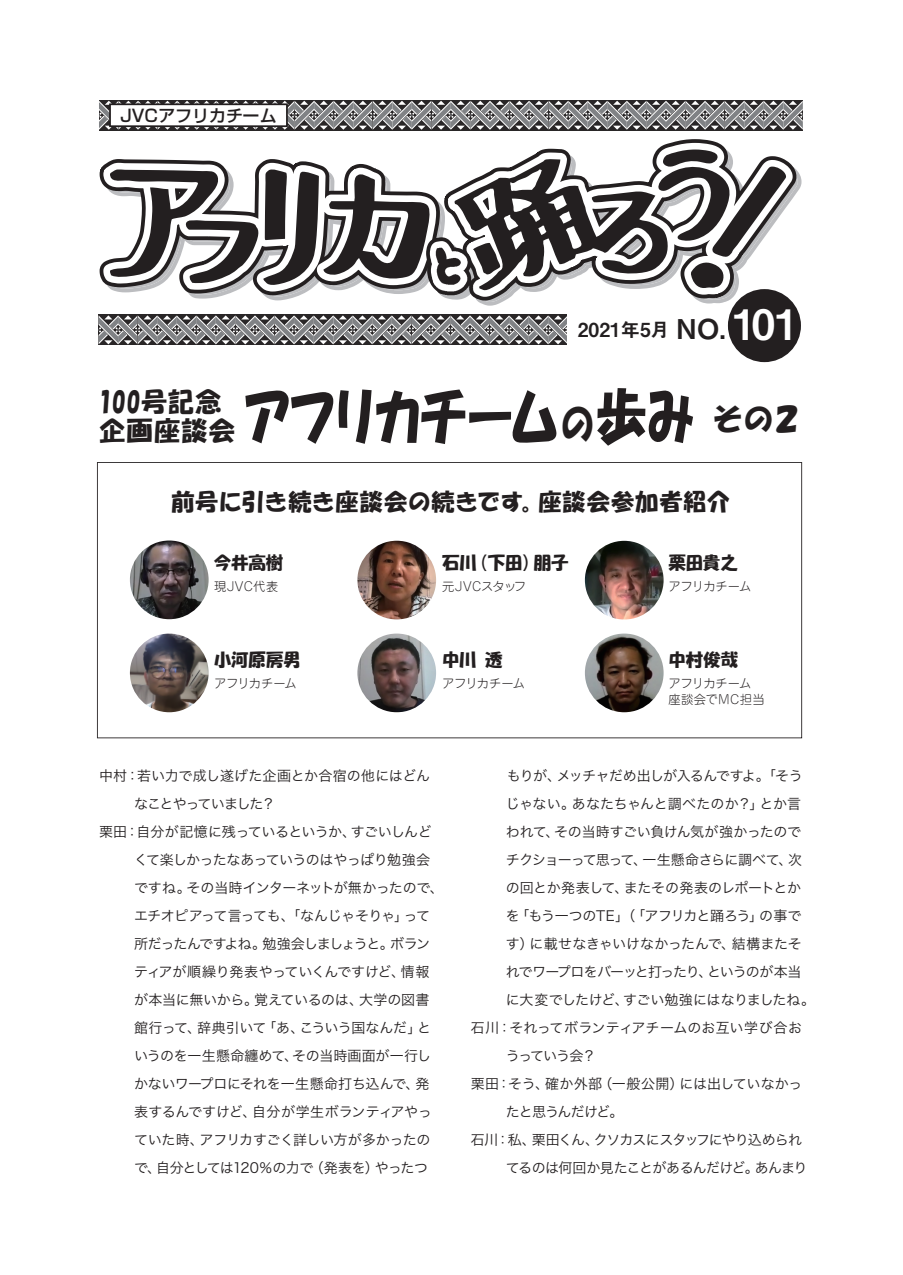
<style>
.page{position:relative;width:903px;height:1275px;background:#fff}
.page>*{position:absolute;margin:0;border:0;box-sizing:border-box;transform-origin:0 0}
.t1{font:60.73px "HG Soei Kakupoptai";letter-spacing:-.095em;color:#231f20;scale:.82 1}
.t2{font:42px "Midashi Go Pr 6 N MB31";color:#fff}
.t3{font:26.07px/29.1px "HG Soei Kakupoptai";letter-spacing:.045em;color:#231f20}
.t4{font:23.1px "HG Soei Kakupoptai";letter-spacing:.025em;color:#231f20}
.t5{font:19.43px "Midashi Go Pr 6 N MB31";color:#231f20}
.t6{font:17.5px "HG Soei Kakupoptai";letter-spacing:-.01em;color:#231f20}
.t7{font:500 16.97px "Shin Go";color:#231f20}
.t8{font:14px "Hiragino Sans W3";letter-spacing:-.03em;color:#231f20}
.t9{font:14px "Hiragino Sans W3";letter-spacing:-.05em;color:#231f20}
.t10{font:14px "Hiragino Sans W3";letter-spacing:-.01em;color:#231f20}
.t11{font:14px "Hiragino Sans W3";letter-spacing:.015em;color:#231f20}
.t12{font:14px "Hiragino Sans W3";letter-spacing:-.075em;color:#231f20}
.t13{font:14px "Hiragino Sans W3";letter-spacing:-.07em;color:#231f20}
.t14{font:14px "Hiragino Sans W3";color:#231f20}
.t15{font:14px "Hiragino Sans W3";letter-spacing:-.09em;color:#231f20}
.t16{font:14px "Hiragino Sans W3";letter-spacing:-.055em;color:#231f20}
.t17{font:14px "Hiragino Sans W3";letter-spacing:-.005em;color:#231f20}
.t18{font:300 12.25px "Jun 101 Pro";letter-spacing:-.04em;color:#231f20}
.t19{font:300 12.25px/15.8px "Jun 101 Pro";letter-spacing:.015em;color:#231f20}
.t20{font:300 12.25px "Jun 101 Pro";letter-spacing:-.005em;color:#231f20}
.s1{font-size:27.3px}
.s2{font-size:42.18px}
.s3{font-size:30.62px}
</style>
<div class="page">
<div style="left:177px;top:315px;width:19px;height:30px;background:#292627"></div>
<svg style="left:196px;top:344px;width:20px;height:1px"></svg>
<div style="left:216px;top:315px;width:19px;height:30px;background:#292627"></div>
<svg style="left:235px;top:344px;width:20px;height:1px"></svg>
<div style="left:99px;top:315px;width:19px;height:30px;background:#292627"></div>
<svg style="left:118px;top:344px;width:20px;height:1px"></svg>
<div style="left:138px;top:315px;width:19px;height:30px;background:#292627"></div>
<svg style="left:157px;top:344px;width:20px;height:1px"></svg>
<div style="left:255px;top:315px;width:19px;height:30px;background:#292627"></div>
<div style="left:274px;top:315px;width:20px;height:30px;background:#292627"></div>
<div style="left:353px;top:315px;width:19px;height:30px;background:#292627"></div>
<svg style="left:333px;top:344px;width:20px;height:1px"></svg>
<div style="left:314px;top:315px;width:19px;height:30px;background:#292627"></div>
<svg style="left:294px;top:344px;width:20px;height:1px"></svg>
<div style="left:431px;top:315px;width:19px;height:30px;background:#292627"></div>
<svg style="left:411px;top:344px;width:20px;height:1px"></svg>
<div style="left:392px;top:315px;width:19px;height:30px;background:#292627"></div>
<svg style="left:372px;top:344px;width:20px;height:1px"></svg>
<div style="left:529px;top:315px;width:19px;height:30px;background:#292627"></div>
<div style="left:548px;top:315px;width:20px;height:30px;background:#292627"></div>
<svg style="left:450px;top:344px;width:20px;height:1px"></svg>
<div style="left:470px;top:315px;width:19px;height:30px;background:#292627"></div>
<div style="left:489px;top:315px;width:20px;height:30px;background:#292627"></div>
<svg style="left:509px;top:344px;width:20px;height:1px"></svg>
<svg style="left:99px;top:315px;width:468px;height:29px"></svg>
<div style="left:567px;top:309px;width:238px;height:66px;background:#fff"></div>
<div style="left:177px;top:100px;width:20px;height:30px;background:#292627"></div>
<div style="left:197px;top:100px;width:19px;height:30px;background:#292627"></div>
<div style="left:216px;top:100px;width:20px;height:30px;background:#292627"></div>
<div style="left:236px;top:100px;width:19px;height:30px;background:#292627"></div>
<div style="left:99px;top:100px;width:20px;height:30px;background:#292627"></div>
<div style="left:119px;top:100px;width:19px;height:30px;background:#292627"></div>
<div style="left:138px;top:100px;width:20px;height:30px;background:#292627"></div>
<div style="left:158px;top:100px;width:19px;height:30px;background:#292627"></div>
<div style="left:255px;top:100px;width:20px;height:30px;background:#292627"></div>
<div style="left:275px;top:100px;width:19px;height:30px;background:#292627"></div>
<div style="left:353px;top:100px;width:20px;height:30px;background:#292627"></div>
<div style="left:334px;top:100px;width:19px;height:30px;background:#292627"></div>
<div style="left:314px;top:100px;width:20px;height:30px;background:#292627"></div>
<div style="left:294px;top:100px;width:20px;height:30px;background:#292627"></div>
<div style="left:431px;top:100px;width:20px;height:30px;background:#292627"></div>
<div style="left:412px;top:100px;width:19px;height:30px;background:#292627"></div>
<div style="left:392px;top:100px;width:20px;height:30px;background:#292627"></div>
<div style="left:373px;top:100px;width:19px;height:30px;background:#292627"></div>
<div style="left:529px;top:100px;width:20px;height:30px;background:#292627"></div>
<div style="left:549px;top:100px;width:19px;height:30px;background:#292627"></div>
<div style="left:568px;top:100px;width:20px;height:30px;background:#292627"></div>
<div style="left:588px;top:100px;width:19px;height:30px;background:#292627"></div>
<div style="left:451px;top:100px;width:19px;height:30px;background:#292627"></div>
<div style="left:470px;top:100px;width:20px;height:30px;background:#292627"></div>
<div style="left:490px;top:100px;width:19px;height:30px;background:#292627"></div>
<div style="left:509px;top:100px;width:20px;height:30px;background:#292627"></div>
<div style="left:607px;top:100px;width:20px;height:30px;background:#292627"></div>
<div style="left:627px;top:100px;width:19px;height:30px;background:#292627"></div>
<div style="left:705px;top:100px;width:19px;height:30px;background:#292627"></div>
<div style="left:685px;top:100px;width:20px;height:30px;background:#292627"></div>
<div style="left:666px;top:100px;width:19px;height:30px;background:#292627"></div>
<div style="left:646px;top:100px;width:20px;height:30px;background:#292627"></div>
<div style="left:783px;top:100px;width:20px;height:30px;background:#292627"></div>
<div style="left:764px;top:100px;width:19px;height:30px;background:#292627"></div>
<div style="left:744px;top:100px;width:20px;height:30px;background:#292627"></div>
<div style="left:724px;top:100px;width:20px;height:30px;background:#292627"></div>
<svg style="left:99px;top:101px;width:704px;height:29px"></svg>
<svg style="left:670px;top:139px;width:126px;height:162px"></svg>
<svg style="left:659px;top:143px;width:134px;height:154px"></svg>
<svg style="left:677px;top:149px;width:109px;height:142px"></svg>
<svg style="left:103px;top:148px;width:574px;height:156px"></svg>
<div style="left:728px;top:289px;width:73px;height:73px;background:#231f20;border-radius:50%"></div>
<svg style="left:97px;top:462px;width:705px;height:276px"></svg>
<img style="left:130px;top:634px;width:79px;height:78px;border-radius:39px">
<img style="left:585px;top:634px;width:78px;height:78px;border-radius:39px">
<img style="left:357px;top:634px;width:79px;height:78px;border-radius:39px">
<img style="left:357px;top:541px;width:79px;height:78px;border-radius:39px">
<img style="left:585px;top:541px;width:78px;height:78px;border-radius:39px">
<img style="left:130px;top:540px;width:79px;height:79px;border-radius:39px">
<img style="left:431px;top:242px;width:45px;height:58px">
<p class="t7" style="left:120px;top:105px;width:158px">JVCアフリカチーム</p>
<h3 class="t5" style="left:578px;top:314px;width:150px">2021年5月 <span class="s1">NO.</span></h3>
<h2 class="t2" style="left:733px;top:290px;width:67px">101</h2>
<h3 class="t3" style="left:99px;top:387px;width:137px">100号記念企画座談会</h3>
<h1 class="t1" style="left:242px;top:386px;width:685px">アフリカチーム<span class="s2">の</span>歩み <span class="s3">その２</span></h1>
<h3 class="t4" style="left:171px;top:491px;width:560px">前号に引き続き座談会の続きです。座談会参加者紹介</h3>
<p class="t6" style="left:214px;top:554px;width:71px">今井高樹</p>
<p class="t6" style="left:442px;top:554px;width:128px">石川（下田）朋子</p>
<p class="t6" style="left:668px;top:554px;width:71px">栗田貴之</p>
<p class="t20" style="left:214px;top:577px;width:66px">現JVC代表</p>
<p class="t20" style="left:442px;top:577px;width:86px">元JVCスタッフ</p>
<p class="t18" style="left:668px;top:577px;width:84px">アフリカチーム</p>
<p class="t6" style="left:214px;top:651px;width:88px">小河原房男</p>
<p class="t6" style="left:442px;top:651px;width:62px">中川 透</p>
<p class="t6" style="left:668px;top:651px;width:71px">中村俊哉</p>
<p class="t18" style="left:214px;top:674px;width:84px">アフリカチーム</p>
<p class="t19" style="left:668px;top:674px;width:98px">アフリカチーム座談会でMC担当</p>
<p class="t18" style="left:442px;top:674px;width:84px">アフリカチーム</p>
<p class="t14" style="left:99px;top:763px;width:333px">中村：若い力で成し遂げた企画とか合宿の他にはどん</p>
<p class="t13" style="left:134px;top:791px;width:143px">なことやっていました？</p>
<p class="t8" style="left:99px;top:819px;width:334px">栗田：自分が記憶に残っているというか、すごいしんど</p>
<p class="t8" style="left:134px;top:847px;width:298px">くて楽しかったなあっていうのはやっぱり勉強会</p>
<p class="t8" style="left:134px;top:875px;width:311px">ですね。その当時インターネットが無かったので、</p>
<p class="t8" style="left:134px;top:903px;width:298px">エチオピアって言っても、「なんじゃそりゃ」って</p>
<p class="t15" style="left:134px;top:931px;width:298px">所だったんですよね。勉強会しましょうと。ボラン</p>
<p class="t8" style="left:134px;top:959px;width:297px">ティアが順繰り発表やっていくんですけど、情報</p>
<p class="t8" style="left:134px;top:987px;width:297px">が本当に無いから。覚えているのは、大学の図書</p>
<p class="t8" style="left:134px;top:1015px;width:299px">館行って、辞典引いて「あ、こういう国なんだ」と</p>
<p class="t17" style="left:134px;top:1043px;width:299px">いうのを一生懸命纏めて、その当時画面が一行し</p>
<p class="t8" style="left:134px;top:1071px;width:297px">かないワープロにそれを一生懸命打ち込んで、発</p>
<p class="t10" style="left:134px;top:1099px;width:300px">表するんですけど、自分が学生ボランティアやっ</p>
<p class="t8" style="left:134px;top:1127px;width:298px">ていた時、アフリカすごく詳しい方が多かったの</p>
<p class="t9" style="left:134px;top:1155px;width:295px">で、自分としては120％の力で（発表を）やったつ</p>
<p class="t9" style="left:507px;top:763px;width:297px">もりが、メッチャだめ出しが入るんですよ。「そう</p>
<p class="t10" style="left:506px;top:791px;width:297px">じゃない。あなたちゃんと調べたのか？」とか言</p>
<p class="t8" style="left:506px;top:819px;width:297px">われて、その当時すごい負けん気が強かったので</p>
<p class="t16" style="left:506px;top:847px;width:298px">チクショーって思って、一生懸命さらに調べて、次</p>
<p class="t8" style="left:506px;top:875px;width:297px">の回とか発表して、またその発表のレポートとか</p>
<p class="t8" style="left:506px;top:903px;width:297px">を「もう一つのTE」（「アフリカと踊ろう」の事で</p>
<p class="t10" style="left:506px;top:931px;width:298px">す）に載せなきゃいけなかったんで、結構またそ</p>
<p class="t13" style="left:506px;top:959px;width:297px">れでワープロをバーッと打ったり、というのが本当</p>
<p class="t8" style="left:506px;top:987px;width:311px">に大変でしたけど、すごい勉強にはなりましたね。</p>
<p class="t11" style="left:471px;top:1015px;width:333px">石川：それってボランティアチームのお互い学び合お</p>
<p class="t8" style="left:506px;top:1043px;width:92px">うっていう会？</p>
<p class="t11" style="left:471px;top:1071px;width:333px">栗田：そう、確か外部（一般公開）には出していなかっ</p>
<p class="t12" style="left:506px;top:1099px;width:119px">たと思うんだけど。</p>
<p class="t12" style="left:471px;top:1127px;width:333px">石川：私、栗田くん、クソカスにスタッフにやり込められ</p>
<p class="t9" style="left:506px;top:1155px;width:303px">てるのは何回か見たことがあるんだけど。あんまり</p>
</div>
